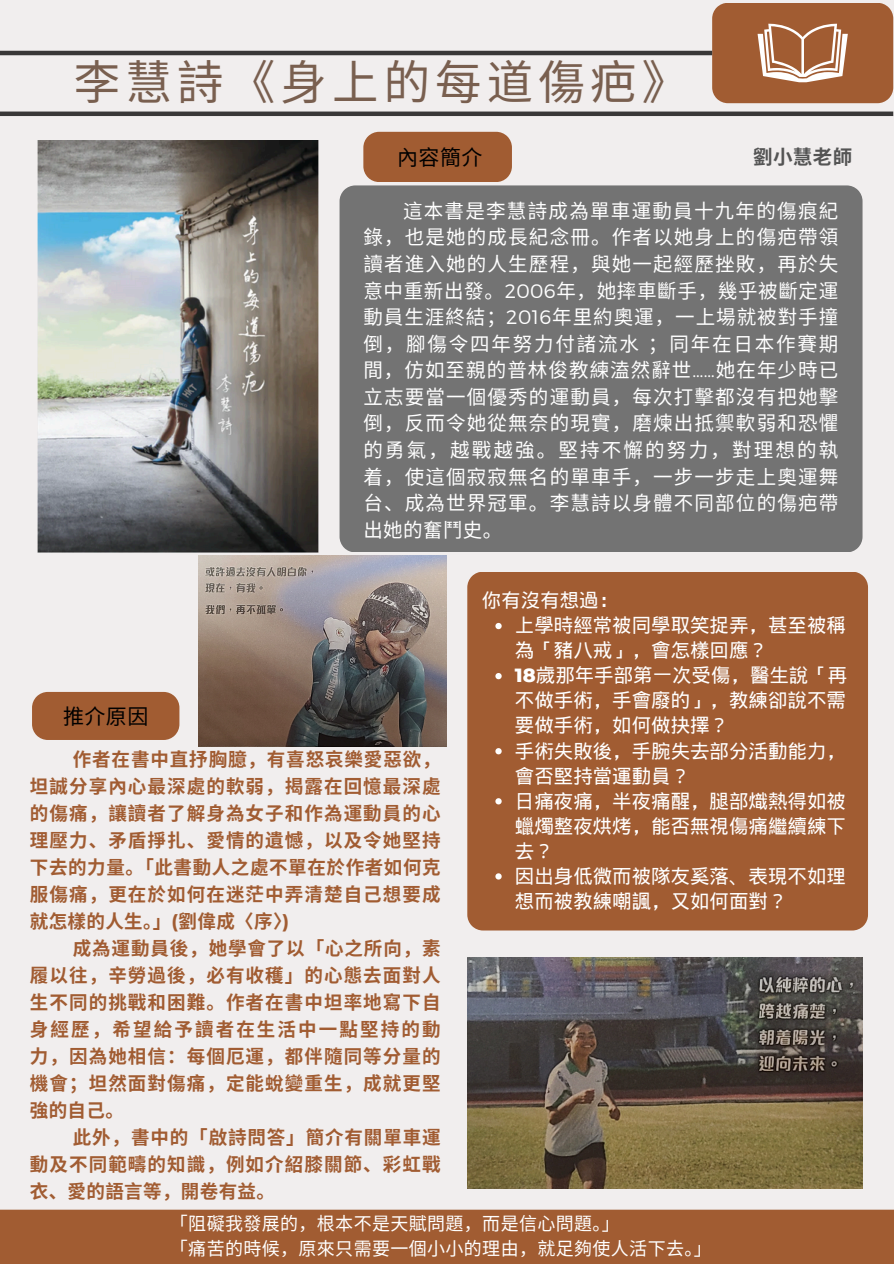
<style>
.page{position:relative;width:894px;height:1264px;background:#fff}
.page>*{position:absolute;margin:0;border:0;box-sizing:border-box;transform-origin:0 0}
.t1{font:46.35px "Noto Sans CJ Ksc";letter-spacing:.11em;color:#795f4f}
.t2{font:21px "Noto Sans CJ Ksc";letter-spacing:.02em;color:#000}
.t3{font:19.5px/26.5px "Noto Sans CJ Ksc";letter-spacing:.06em;color:#fff;text-align:justify}
.t4{font:19.5px/25px "Wen Quan Yi Micro Hei";color:#fff}
.t5{font:700 19.5px "Noto Sans CJ Ksc";color:#545454}
.t6{font:700 18.45px "Noto Sans CJ Ksc";letter-spacing:.06em;color:#a15c32}
.t7{font:700 18.45px "Noto Sans CJ Ksc";letter-spacing:.02em;color:#a15c32}
.t8{font:700 18.45px "Noto Sans CJ Ksc";letter-spacing:.03em;color:#a15c32}
.t9{font:700 18.45px "Noto Sans CJ Ksc";letter-spacing:.115em;color:#a15c32}
.t10{font:18px "Noto Sans CJ Ksc";letter-spacing:.02em;color:#fff}
.s1{font-family:"Montserrat";font-weight:300}
.s2{font-family:"Montserrat"}
.s3{font-family:"Montserrat";font-weight:800}
</style>
<div class="page">
<div style="left:0;top:0;width:893px;height:1263px;background:#f1eeee"></div>
<div style="left:339px;top:185px;width:523px;height:367px;background:#737373"></div>
<div style="left:467px;top:572px;width:400px;height:358px;background:#a15c32"></div>
<svg style="left:712px;top:3px;width:181px;height:100px;background:#ab6d48"></svg>
<div style="left:363px;top:132px;width:148px;height:50px;background:#a15c32"></div>
<div style="left:0;top:1209px;width:893px;height:54px;background:#a15c32"></div>
<div style="left:0;top:111px;width:893px;height:5px;background:#393838"></div>
<hr style="left:0;top:51px;width:712px;height:4px;background:#393838">
<div style="left:32px;top:692px;width:147px;height:48px;background:#a15c32"></div>
<img style="left:37px;top:140px;width:282px;height:412px">
<img style="left:467px;top:957px;width:395px;height:231px">
<img style="left:198px;top:556px;width:248px;height:190px">
<svg style="left:495px;top:623px;width:6px;height:6px"></svg>
<svg style="left:495px;top:673px;width:6px;height:6px"></svg>
<svg style="left:495px;top:748px;width:6px;height:6px"></svg>
<svg style="left:495px;top:798px;width:6px;height:6px"></svg>
<svg style="left:495px;top:873px;width:6px;height:6px"></svg>
<h1 class="t1" style="left:74px;top:45px;width:615px">李慧詩《身上的每道傷疤》</h1>
<p class="t2" style="left:397px;top:140px;width:87px">內容簡介</p>
<h4 class="t5" style="left:753px;top:141px;width:101px">劉小慧老師</h4>
<h2 class="t3" style="left:363px;top:196px;width:476px;text-indent:40px">這本書是李慧詩成為單車運動員十九年的傷痕紀錄，也是她的成長紀念冊。作者以她身上的傷疤帶領讀者進入她的人生歷程，與她一起經歷挫敗，再於失意中重新出發。<span class="s1">2006</span>年，她摔車斷手，幾乎被斷定運動員生涯終結；<span class="s1">2016</span>年里約奧運，一上場就被對手撞倒，腳傷令四年努力付諸流水；同年在日本作賽期間，仿如至親的普林俊教練溘然辭世<span class="s1">……</span>她在年少時已立志要當一個優秀的運動員，每次打擊都沒有把她擊倒，反而令她從無奈的現實，磨煉出抵禦軟弱和恐懼的勇氣，越戰越強。堅持不懈的努力，對理想的執着，使這個寂寂無名的單車手，一步一步走上奧運舞台、成為世界冠軍。李慧詩以身體不同部位的傷疤帶出她的奮鬥史。</h2>
<p class="t2" style="left:63px;top:699px;width:87px">推介原因</p>
<h3 class="t6" style="left:73px;top:744px;width:369px">作者在書中直抒胸臆，有喜怒哀樂愛惡欲，</h3>
<h3 class="t6" style="left:30px;top:771px;width:412px">坦誠分享內心最深處的軟弱，揭露在回憶最深處</h3>
<h3 class="t6" style="left:30px;top:798px;width:411px">的傷痛，讓讀者了解身為女子和作為運動員的心</h3>
<h3 class="t6" style="left:30px;top:825px;width:412px">理壓力、矛盾掙扎、愛情的遺憾，以及令她堅持</h3>
<h3 class="t8" style="left:30px;top:852px;width:412px">下去的力量。「此書動人之處不單在於作者如何克</h3>
<h3 class="t6" style="left:30px;top:879px;width:412px">服傷痛，更在於如何在迷茫中弄清楚自己想要成</h3>
<h3 class="t7" style="left:30px;top:906px;width:261px">就怎樣的人生。」<span class="s2">(</span>劉偉成〈序〉<span class="s2">)</span></h3>
<h3 class="t6" style="left:73px;top:933px;width:369px">成為運動員後，她學會了以「心之所向，素</h3>
<h3 class="t6" style="left:30px;top:960px;width:411px">履以往，辛勞過後，必有收穫」的心態去面對人</h3>
<h3 class="t6" style="left:30px;top:987px;width:407px">生不同的挑戰和困難。作者在書中坦率地寫下自</h3>
<h3 class="t9" style="left:30px;top:1014px;width:412px">身經歷，希望給予讀者在生活中一點堅持的動</h3>
<h3 class="t6" style="left:30px;top:1041px;width:412px">力，因為她相信：每個厄運，都伴隨同等分量的</h3>
<h3 class="t6" style="left:30px;top:1068px;width:412px">機會；坦然面對傷痛，定能蛻變重生，成就更堅</h3>
<h3 class="t6" style="left:30px;top:1095px;width:95px">強的自己。</h3>
<h3 class="t6" style="left:73px;top:1122px;width:369px">此外，書中的「啟詩問答」簡介有關單車運</h3>
<h3 class="t6" style="left:30px;top:1149px;width:412px">動及不同範疇的知識，例如介紹膝關節、彩虹戰</h3>
<h3 class="t7" style="left:30px;top:1176px;width:246px">衣、愛的語言等，開卷有益。</h3>
<h3 class="t4" style="left:481px;top:588px;width:138px">你有沒有想過：</h3>
<p class="t4" style="left:515px;top:613px;width:332px">上學時經常被同學取笑捉弄，甚至被稱為「豬八戒」，會怎樣回應？</p>
<h2 class="t4" style="left:515px;top:663px;width:334px;text-align:justify"><span class="s3">18</span>歲那年手部第一次受傷，醫生說「再不做手術，手會廢的」，教練卻說不需要做手術，如何做抉擇？</h2>
<p class="t4" style="left:515px;top:738px;width:332px">手術失敗後，手腕失去部分活動能力，會否堅持當運動員？</p>
<p class="t4" style="left:515px;top:788px;width:332px;text-align:justify">日痛夜痛，半夜痛醒，腿部熾熱得如被蠟燭整夜烘烤，能否無視傷痛繼續練下去？</p>
<p class="t4" style="left:515px;top:863px;width:332px">因出身低微而被隊友奚落、表現不如理想而被教練嘲諷，又如何面對？</p>
<p class="t10" style="left:170px;top:1209px;width:451px">「阻礙我發展的，根本不是天賦問題，而是信心問題。」</p>
<p class="t10" style="left:170px;top:1234px;width:543px">「痛苦的時候，原來只需要一個小小的理由，就足夠使人活下去。」</p>
</div>
